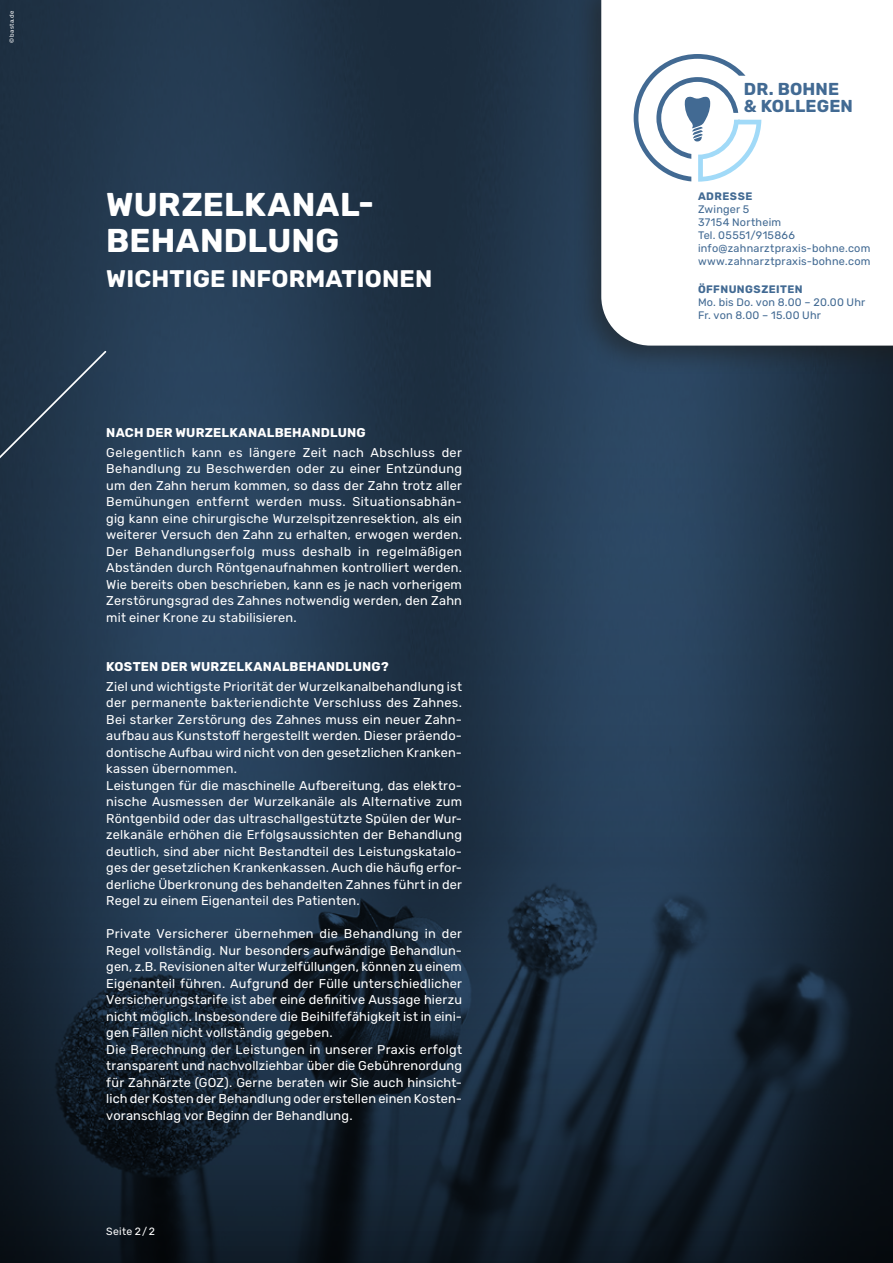
<style>
.page{position:relative;width:893px;height:1263px;background:#fff}
.page>*{position:absolute;margin:0;border:0;box-sizing:border-box;transform-origin:0 0}
.t1{font:700 33px/36px "Rubik";letter-spacing:.005em;color:#fff}
.t2{font:700 24px "Rubik";letter-spacing:.005em;color:#fff}
.t3{font:700 17.25px/17.2px "Rubik";letter-spacing:.01em;color:#426a93}
.t4{font:12.75px/16.5px "Rubik";letter-spacing:.015em;color:#fff}
.t5{font:700 12.75px "Rubik";letter-spacing:.015em;color:#fff}
.t6{font:10.8px/13px "Rubik";letter-spacing:.02em;color:#426a93}
.t7{font:700 10.8px "Rubik";letter-spacing:.04em;color:#426a93}
.t8{font:10.5px "Rubik";letter-spacing:.025em;color:#fff}
.t9{font:6px "Rubik";letter-spacing:.055em;color:#fff}
</style>
<div class="page">
<img style="left:0;top:0;width:893px;height:1263px">
<svg style="left:0;top:349px;width:108px;height:122px;background:#25394d"></svg>
<div style="left:572px;top:0;width:321px;height:375px;background:#1d1d1b;opacity:.5"></div>
<svg style="left:601px;top:0;width:292px;height:346px"></svg>
<svg style="left:634px;top:54px;width:127px;height:128px"></svg>
<p class="t9" style="left:8px;top:43px;width:34px;rotate:-90deg">© basta.de</p>
<h1 class="t1" style="left:106px;top:187px;width:269px">WURZELKANAL--<br>BEHANDLUNG</h1>
<h2 class="t2" style="left:106px;top:265px;width:327px">WICHTIGE INFORMATIONEN</h2>
<p class="t5" style="left:106px;top:425px;width:261px">NACH DER WURZELKANALBEHANDLUNG</p>
<p class="t4" style="left:106px;top:444px;width:357px;text-align:justify">Gelegentlich kann es längere Zeit nach Abschluss der Behandlung zu Beschwerden oder zu einer Entzündung um den Zahn herum kommen, so dass der Zahn trotz aller Bemühungen entfernt werden muss. Situationsabhän&shy;gig kann eine chirurgische Wurzelspitzenresektion, als ein weiterer Versuch den Zahn zu erhalten, erwogen werden.<br>Der Behandlungserfolg muss deshalb in regelmäßigen Abständen durch Röntgenaufnahmen kontrolliert werden.<br>Wie bereits oben beschrieben, kann es je nach vorherigem Zerstörungsgrad des Zahnes notwendig werden, den Zahn mit einer Krone zu stabilisieren.</p>
<p class="t5" style="left:106px;top:659px;width:284px">KOSTEN DER WURZELKANALBEHANDLUNG?</p>
<p class="t4" style="left:106px;top:678px;width:357px">Ziel und wichtigste Priorität der Wurzelkanalbehandlung ist der permanente bakteriendichte Verschluss des Zahnes.<br>Bei starker Zerstörung des Zahnes muss ein neuer Zahn&shy;aufbau aus Kunststoff hergestellt werden. Dieser präendo&shy;dontische Aufbau wird nicht von den gesetzlichen Kranken&shy;kassen übernommen.<br>Leistungen für die maschinelle Aufbereitung, das elektro&shy;nische Ausmessen der Wurzelkanäle als Alternative zum Röntgenbild oder das ultraschallgestützte Spülen der Wur&shy;zelkanäle erhöhen die Erfolgsaussichten der Behandlung deutlich, sind aber nicht Bestandteil des Leistungskatalo&shy;ges der gesetzlichen Krankenkassen. Auch die häufig erfor&shy;derliche Überkronung des behandelten Zahnes führt in der Regel zu einem Eigenanteil des Patienten.</p>
<p class="t4" style="left:106px;top:926px;width:357px">Private Versicherer übernehmen die Behandlung in der Regel vollständig. Nur besonders aufwändige Behandlun&shy;gen, z.B. Revisionen alter Wurzelfüllungen, können zu einem Eigenanteil führen. Aufgrund der Fülle unterschiedlicher Versicherungstarife ist aber eine definitive Aussage hierzu nicht möglich. Insbesondere die Beihilfefähigkeit ist in eini&shy;gen Fällen nicht vollständig gegeben.<br>Die Berechnung der Leistungen in unserer Praxis erfolgt transparent und nachvollziehbar über die Gebührenordung für Zahnärzte (GOZ). Gerne beraten wir Sie auch hinsicht&shy;lich der Kosten der Behandlung oder erstellen einen Kosten&shy;voranschlag vor Beginn der Behandlung.</p>
<p class="t8" style="left:106px;top:1225px;width:50px">Seite 2/2</p>
<h3 class="t3" style="left:744px;top:81px;width:111px">DR. BOHNE &amp; KOLLEGEN</h3>
<p class="t7" style="left:698px;top:190px;width:56px">ADRESSE</p>
<p class="t6" style="left:698px;top:203px;width:174px">Zwinger 5<br>37154 Northeim<br>Tel. 05551/915866 info@zahnarztpraxis-bohne.com www.zahnarztpraxis-bohne.com</p>
<p class="t7" style="left:698px;top:283px;width:106px">ÖFFNUNGSZEITEN</p>
<p class="t6" style="left:698px;top:296px;width:169px">Mo. bis Do. von 8.00 – 20.00 Uhr<br>Fr. von 8.00 – 15.00 Uhr</p>
</div>
